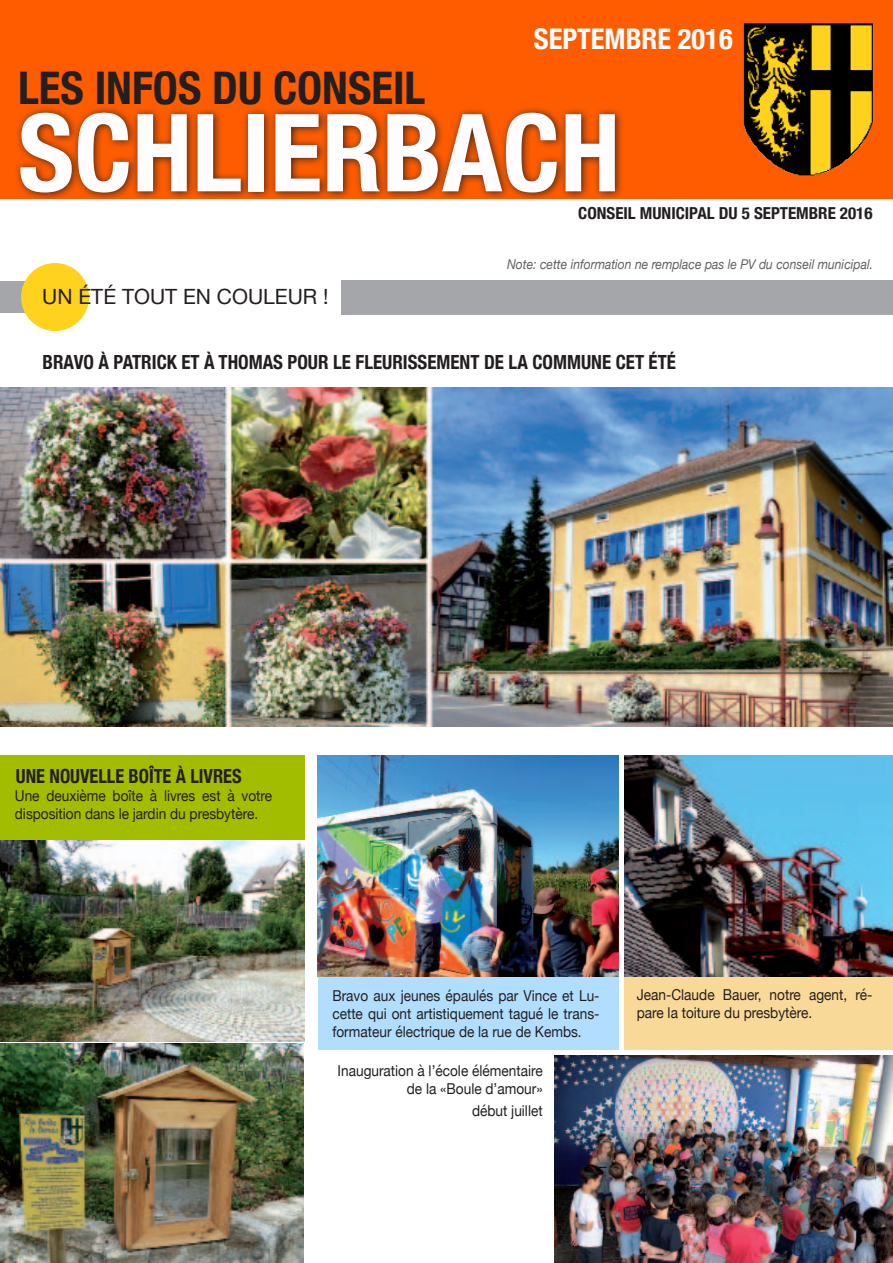
<style>
.page{position:relative;width:893px;height:1263px;background:#fff}
.page>*{position:absolute;margin:0;border:0;box-sizing:border-box;transform-origin:0 0}
.t1{font:700 condensed 108px "Helvetica Neue";color:#fffdff}
.t2{font:700 condensed 45px "Helvetica Neue";color:#231f20}
.t3{font:700 condensed 28.5px "Helvetica Neue";color:#fff}
.t4{font:21px "Helvetica Neue";color:#231f20}
.t5{font:700 condensed 19.5px "Helvetica Neue";color:#231f20}
.t6{font:700 condensed 19.5px "Helvetica Neue";color:#231f20;scale:.94 1}
.t7{font:700 condensed 16.5px "Helvetica Neue";color:#231f20}
.t8{font:15px/18px "Helvetica Neue";color:#231f20;scale:.91 1}
.t9{font:italic 13.5px "Helvetica Neue";color:#616061;scale:.9 1}
</style>
<div class="page">
<div style="left:0;top:0;width:893px;height:198px;background:#ff5c00"></div>
<img style="left:743px;top:23px;width:131px;height:153px">
<div style="left:0;top:753px;width:304px;height:88px;background:#a2bd00"></div>
<div style="left:624px;top:944px;width:269px;height:105px;background:#f9d998"></div>
<div style="left:14px;top:106px;width:610px;height:96px;background:#231f20;opacity:.87"></div>
<div style="left:0;top:281px;width:40px;height:32px;background:#a4a6a9"></div>
<div style="left:341px;top:280px;width:552px;height:34px;background:#a4a6a9"></div>
<div style="left:21px;top:263px;width:68px;height:68px;background:#ffd31d;border-radius:50%"></div>
<img style="left:0;top:387px;width:893px;height:340px">
<img style="left:624px;top:755px;width:269px;height:222px">
<img style="left:0;top:841px;width:304px;height:200px">
<img style="left:0;top:1043px;width:304px;height:220px">
<div style="left:318px;top:959px;width:300px;height:90px;background:#b1deff"></div>
<img style="left:554px;top:1056px;width:339px;height:207px">
<img style="left:318px;top:755px;width:300px;height:222px">
<div style="left:0;top:735px;width:893px;height:20px;background:#fff"></div>
<p class="t3" style="left:534px;top:15px;width:200px">SEPTEMBRE 2016</p>
<p class="t2" style="left:18px;top:50px;width:409px">LES INFOS DU CONSEIL</p>
<p class="t1" style="left:18px;top:63px;width:604px">SCHLIERBACH</p>
<p class="t7" style="left:578px;top:199px;width:296px">CONSEIL MUNICIPAL DU 5 SEPTEMBRE 2016</p>
<p class="t4" style="left:42px;top:281px;width:288px">UN ÉTÉ TOUT EN COULEUR !</p>
<p class="t9" style="left:507px;top:255px;width:408px">Note: cette information ne remplace pas le PV du conseil municipal.</p>
<p class="t5" style="left:43px;top:345px;width:635px">BRAVO À PATRICK ET À THOMAS POUR LE FLEURISSEMENT DE LA COMMUNE CET ÉTÉ</p>
<p class="t6" style="left:16px;top:760px;width:242px">UNE NOUVELLE BOÎTE À LIVRES</p>
<p class="t8" style="left:15px;top:787px;width:284px">Une deuxième boîte à livres est à votre disposition dans le jardin du presbytère.</p>
<p class="t8" style="left:332px;top:987px;width:295px;text-align:justify">Bravo aux jeunes épaulés par Vince et Lu&shy;cette qui ont artistiquement tagué le trans&shy;formateur électrique de la rue de Kembs.</p>
<p class="t8" style="left:338px;top:1063px;width:227px;text-align:right">Inauguration à l’école élémentaire de la «Boule d’amour»</p>
<p class="t8" style="left:472px;top:1103px;width:79px">début juillet</p>
<p class="t8" style="left:637px;top:987px;width:261px">Jean-Claude Bauer, notre agent, ré&shy;pare la toiture du presbytère.</p>
</div>
